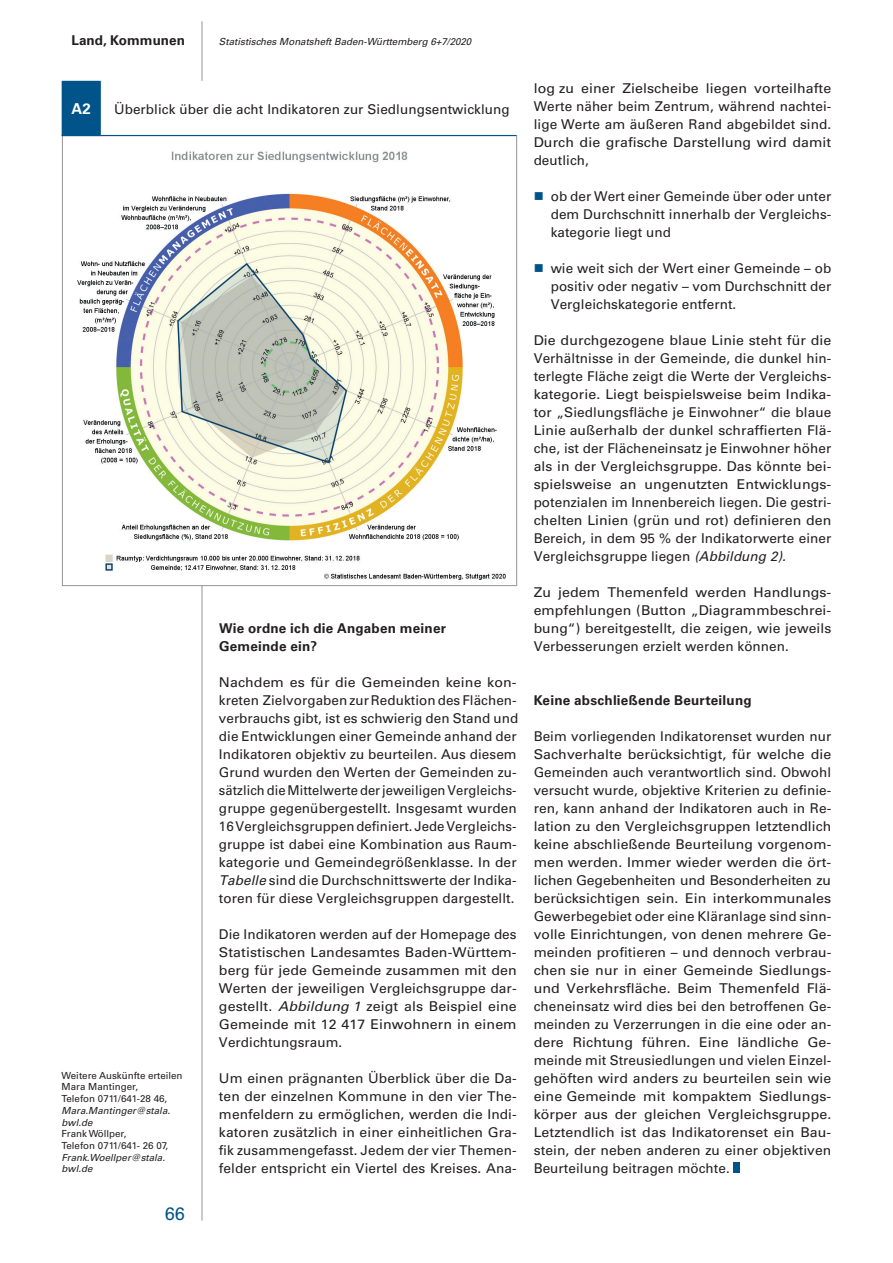
<style>
.page{position:relative;width:893px;height:1263px;background:#fff}
.page>*{position:absolute;margin:0;border:0;box-sizing:border-box;transform-origin:0 0}
.t1{font:18px "Univers";color:#01548a}
.t2{font:700 15px "Univers";color:#fff}
.t3{font:13.5px/18px "Univers";letter-spacing:.005em;color:#231f20;text-align:justify}
.t4{font:13.5px/18px "Univers";letter-spacing:.005em;color:#231f20;text-align:justify;scale:1.05 1}
.t5{font:700 13.5px/18px "Univers";letter-spacing:.015em;color:#231f20}
.t6{font:italic 9.75px/11.7px "Univers";color:#231f20}
.t7{font:9.75px/11.7px "Univers";color:#231f20}
.s1{font-style:italic}
</style>
<div class="page">
<hr style="left:202px;top:21px;width:1px;height:1199px;background:#939598">
<div style="left:734px;top:1163px;width:6px;height:10px;background:#01548a"></div>
<div style="left:62px;top:135px;width:455px;height:451px;background:#fff;border:1px solid #939598"></div>
<div style="left:62px;top:82px;width:454px;height:53px;background:#fff"></div>
<div style="left:62px;top:81px;width:455px;height:55px;border:2px solid #fff"></div>
<div style="left:62px;top:81px;width:39px;height:55px;background:#01548a;border:2px solid #01548a"></div>
<hr style="left:62px;top:135px;width:455px;height:1px;background:#01548a">
<img style="left:77px;top:151px;width:429px;height:429px">
<p class="t5" style="left:71px;top:31px;width:115px">Land, Kommunen</p>
<p class="t6" style="left:219px;top:35px;width:254px">Statistisches Monatsheft Baden-Württemberg 6+7/2020</p>
<p class="t2" style="left:72px;top:100px;width:21px">A2</p>
<p class="t3" style="left:114px;top:100px;width:397px">Überblick über die acht Indikatoren zur Siedlungsentwicklung</p>
<p class="t7" style="left:62px;top:1069px;width:122px">Weitere Auskünfte erteilen<br>Mara Mantinger,<br>Telefon 0711/641-28 46,</p>
<p class="t6" style="left:62px;top:1104px;width:110px">Mara.Mantinger@stala. bwl.de</p>
<p class="t7" style="left:62px;top:1128px;width:108px">Frank Wöllper,<br>Telefon 0711/641- 26 07,</p>
<p class="t6" style="left:62px;top:1151px;width:105px">Frank.Woellper@stala. bwl.de</p>
<h1 class="t1" style="left:165px;top:1203px;width:22px">66</h1>
<p class="t5" style="left:219px;top:619px;width:229px">Wie ordne ich die Angaben meiner<br>Gemeinde ein?</p>
<p class="t4" style="left:219px;top:673px;width:287px;text-align:left">Nachdem es für die Gemeinden keine kon&shy;kreten Zielvorgaben zur Reduktion des Flächen&shy;verbrauchs gibt, ist es schwierig den Stand und die Entwicklungen einer Gemeinde anhand der Indikatoren objektiv zu beurteilen. Aus diesem Grund wurden den Werten der Gemeinden zu&shy;sätzlich die Mittelwerte der jeweiligen Vergleichs&shy;gruppe gegenübergestellt. Insgesamt wurden 16 Vergleichsgruppen definiert. Jede Vergleichs&shy;gruppe ist dabei eine Kombination aus Raum&shy;kategorie und Gemeindegrößenklasse. In der <span class="s1">Tabelle</span> sind die Durchschnittswerte der Indika&shy;toren für diese Vergleichsgruppen dargestellt.</p>
<p class="t3" style="left:219px;top:925px;width:299px">Die Indikatoren werden auf der Homepage des Statistischen Landesamtes Baden-Württem&shy;berg für jede Gemeinde zusammen mit den Werten der jeweiligen Vergleichsgruppe dar&shy;gestellt. <span class="s1">Abbildung 1</span> zeigt als Beispiel eine Gemeinde mit 12 417 Einwohnern in einem Verdichtungsraum.</p>
<p class="t3" style="left:219px;top:1069px;width:299px">Um einen prägnanten Überblick über die Da&shy;ten der einzelnen Kommune in den vier The&shy;menfeldern zu ermöglichen, werden die Indi&shy;katoren zusätzlich in einer einheitlichen Gra&shy;fik zusammengefasst. Jedem der vier Themen&shy;felder entspricht ein Viertel des Kreises. Ana-</p>
<p class="t4" style="left:534px;top:79px;width:285px">log zu einer Zielscheibe liegen vorteilhafte Werte näher beim Zentrum, während nachtei&shy;lige Werte am äußeren Rand abgebildet sind.<br>Durch die grafische Darstellung wird damit deutlich,</p>
<p class="t3" style="left:551px;top:187px;width:282px">ob der Wert einer Gemeinde über oder unter dem Durchschnitt innerhalb der Vergleichs&shy;kategorie liegt und</p>
<p class="t3" style="left:551px;top:259px;width:282px">wie weit sich der Wert einer Gemeinde – ob positiv oder negativ – vom Durchschnitt der Vergleichskategorie entfernt.</p>
<p class="t4" style="left:534px;top:331px;width:285px">Die durchgezogene blaue Linie steht für die Verhältnisse in der Gemeinde, die dunkel hin&shy;terlegte Fläche zeigt die Werte der Vergleichs&shy;kategorie. Liegt beispielsweise beim Indika&shy;tor „Siedlungsfläche je Einwohner“ die blaue Linie außerhalb der dunkel schraffierten Flä&shy;che, ist der Flächeneinsatz je Einwohner höher als in der Vergleichsgruppe. Das könnte bei&shy;spielsweise an ungenutzten Entwicklungs&shy;potenzialen im Innenbereich liegen. Die gestri&shy;chelten Linien (grün und rot) definieren den Bereich, in dem 95 % der Indikatorwerte einer Vergleichsgruppe liegen <span class="s1">(Abbildung 2).</span></p>
<p class="t4" style="left:534px;top:583px;width:285px">Zu jedem Themenfeld werden Handlungs&shy;empfehlungen (Button „Diagrammbeschrei&shy;bung“) bereitgestellt, die zeigen, wie jeweils Verbesserungen erzielt werden können.</p>
<p class="t5" style="left:534px;top:691px;width:220px">Keine abschließende Beurteilung</p>
<p class="t3" style="left:534px;top:727px;width:299px">Beim vorliegenden Indikatorenset wurden nur Sachverhalte berücksichtigt, für welche die Gemeinden auch verantwortlich sind. Obwohl versucht wurde, objektive Kriterien zu definie&shy;ren, kann anhand der Indikatoren auch in Re&shy;lation zu den Vergleichsgruppen letztendlich keine abschließende Beurteilung vorgenom&shy;men werden. Immer wieder werden die ört&shy;liche Gegebenheiten und Besonderheiten zu berücksichtigen sein. Ein interkommunales Gewerbegebiet oder eine Kläranlage sind sinn&shy;volle Einrichtungen, von denen mehrere Ge&shy;meinden profitieren – und dennoch verbrau&shy;chen sie nur in einer Gemeinde Siedlungs&shy;und Verkehrsfläche. Beim Themenfeld Flä&shy;cheneinsatz wird dies bei den betroffenen Ge&shy;meinden zu Verzerrungen in die eine oder an&shy;dere Richtung führen. Eine ländliche Ge&shy;meinde mit Streusiedlungen und vielen Einzel&shy;gehöften wird anders zu beurteilen sein wie eine Gemeinde mit kompaktem Siedlungs&shy;körper aus der gleichen Vergleichsgruppe.<br>Letztendlich ist das Indikatorenset ein Bau&shy;stein, der neben anderen zu einer objektiven Beurteilung beitragen möchte.</p>
</div>
